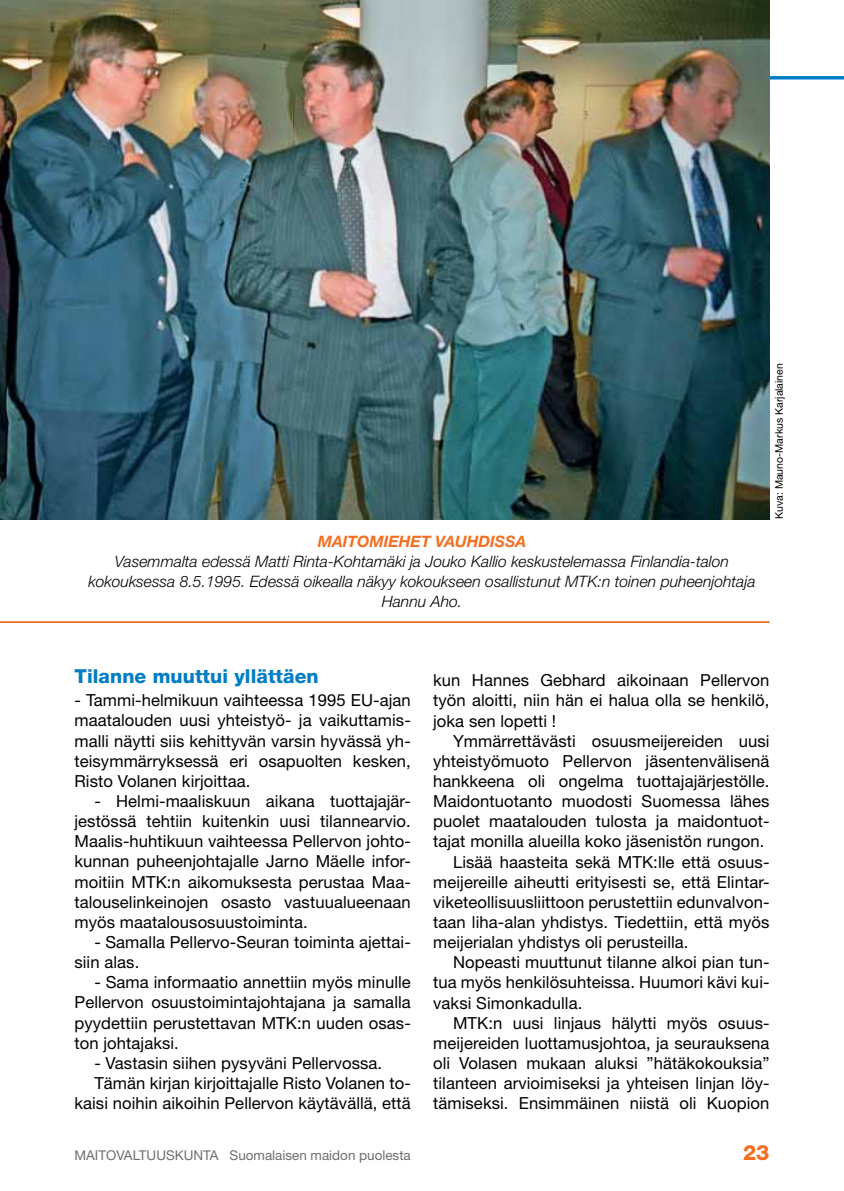
<style>
.page{position:relative;width:844px;height:1191px;background:#fff}
.page>*{position:absolute;margin:0;border:0;box-sizing:border-box;transform-origin:0 0}
.t1{font:800 21px "Helvetica Neue";color:#f36f21}
.t2{font:800 19.25px "Helvetica Neue";letter-spacing:.005em;color:#007dc5}
.t3{font:16.62px/20.1px "Helvetica Neue";letter-spacing:.005em;color:#000;text-align:justify}
.t4{font:italic 300 15.75px/20.1px "Helvetica Neue";color:#000;text-align:center}
.t5{font:italic 700 15.75px "Helvetica Neue";color:#f36f21}
.t6{font:13.47px "Helvetica Neue";color:#6d6e71}
.t7{font:10.5px "Helvetica Neue";color:#000}
</style>
<div class="page">
<svg style="left:769px;top:76px;width:74px;height:4px"></svg>
<img style="left:0;top:0;width:769px;height:520px">
<hr style="left:0;top:621px;width:769px;height:2px;background:#f36f21">
<p class="t5" style="left:318px;top:531px;width:210px">MAITOMIEHET VAUHDISSA</p>
<p class="t4" style="left:88px;top:551px;width:668px">Vasemmalta edessä Matti Rinta-Kohtamäki ja Jouko Kallio keskustelemassa Finlandia-talon kokouksessa 8.5.1995. Edessä oikealla näkyy kokoukseen osallistunut MTK:n toinen puheenjohtaja<br>Hannu Aho.</p>
<p class="t7" style="left:772px;top:519px;width:157px;rotate:-90deg">Kuva: Mauno-Markus Karjalainen</p>
<p class="t2" style="left:74px;top:664px;width:246px">Tilanne muuttui yllättäen</p>
<p class="t3" style="left:74px;top:690px;width:338px">- Tammi-helmikuun vaihteessa 1995 EU-ajan maatalouden uusi yhteistyö- ja vaikuttamis&shy;malli näytti siis kehittyvän varsin hyvässä yh&shy;teisymmärryksessä eri osapuolten kesken, Risto Volanen kirjoittaa.</p>
<p class="t3" style="left:74px;top:791px;width:338px;text-indent:20px">- Helmi-maaliskuun aikana tuottajajär&shy;jestössä tehtiin kuitenkin uusi tilannearvio.<br>Maalis-huhtikuun vaihteessa Pellervon johto&shy;kunnan puheenjohtajalle Jarno Mäelle infor&shy;moitiin MTK:n aikomuksesta perustaa Maa&shy;talouselinkeinojen osasto vastuualueenaan myös maatalousosuustoiminta.</p>
<p class="t3" style="left:74px;top:931px;width:338px;text-indent:20px">- Samalla Pellervo-Seuran toiminta ajettai&shy;siin alas.</p>
<p class="t3" style="left:74px;top:972px;width:338px;text-indent:20px">- Sama informaatio annettiin myös minulle Pellervon osuustoimintajohtajana ja samalla pyydettiin perustettavan MTK:n uuden osas&shy;ton johtajaksi.</p>
<p class="t3" style="left:94px;top:1052px;width:289px">- Vastasin siihen pysyväni Pellervossa.</p>
<p class="t3" style="left:94px;top:1072px;width:318px">Tämän kirjan kirjoittajalle Risto Volanen to-</p>
<p class="t3" style="left:74px;top:1093px;width:338px">kaisi noihin aikoihin Pellervon käytävällä, että</p>
<p class="t3" style="left:433px;top:670px;width:338px">kun Hannes Gebhard aikoinaan Pellervon työn aloitti, niin hän ei halua olla se henkilö, joka sen lopetti !</p>
<p class="t3" style="left:453px;top:730px;width:318px">Ymmärrettävästi osuusmeijereiden uusi</p>
<p class="t3" style="left:433px;top:750px;width:338px">yhteistyömuoto Pellervon jäsentenvälisenä</p>
<p class="t3" style="left:433px;top:771px;width:338px">hankkeena oli ongelma tuottajajärjestölle.</p>
<p class="t3" style="left:433px;top:791px;width:338px">Maidontuotanto muodosti Suomessa lähes</p>
<p class="t3" style="left:433px;top:811px;width:338px">puolet maatalouden tulosta ja maidontuot-</p>
<p class="t3" style="left:433px;top:831px;width:333px">tajat monilla alueilla koko jäsenistön rungon.</p>
<p class="t3" style="left:453px;top:851px;width:318px">Lisää haasteita sekä MTK:lle että osuus-</p>
<p class="t3" style="left:433px;top:871px;width:338px">meijereille aiheutti erityisesti se, että Elintar-</p>
<p class="t3" style="left:433px;top:891px;width:338px">viketeollisuusliittoon perustettiin edunvalvon-</p>
<p class="t3" style="left:433px;top:911px;width:338px">taan liha-alan yhdistys. Tiedettiin, että myös</p>
<p class="t3" style="left:433px;top:932px;width:257px">meijerialan yhdistys oli perusteilla.</p>
<p class="t3" style="left:453px;top:952px;width:318px">Nopeasti muuttunut tilanne alkoi pian tun-</p>
<p class="t3" style="left:433px;top:972px;width:338px">tua myös henkilösuhteissa. Huumori kävi kui-</p>
<p class="t3" style="left:433px;top:992px;width:151px">vaksi Simonkadulla.</p>
<p class="t3" style="left:453px;top:1012px;width:318px">MTK:n uusi linjaus hälytti myös osuus-</p>
<p class="t3" style="left:433px;top:1032px;width:338px">meijereiden luottamusjohtoa, ja seurauksena</p>
<p class="t3" style="left:433px;top:1052px;width:338px">oli Volasen mukaan aluksi ”hätäkokouksia”</p>
<p class="t3" style="left:433px;top:1073px;width:338px">tilanteen arvioimiseksi ja yhteisen linjan löy-</p>
<p class="t3" style="left:433px;top:1093px;width:338px">tämiseksi. Ensimmäinen niistä oli Kuopion</p>
<p class="t6" style="left:74px;top:1146px;width:338px">MAITOVALTUUSKUNTA Suomalaisen maidon puolesta</p>
<p class="t1" style="left:742px;top:1140px;width:28px">23</p>
</div>
